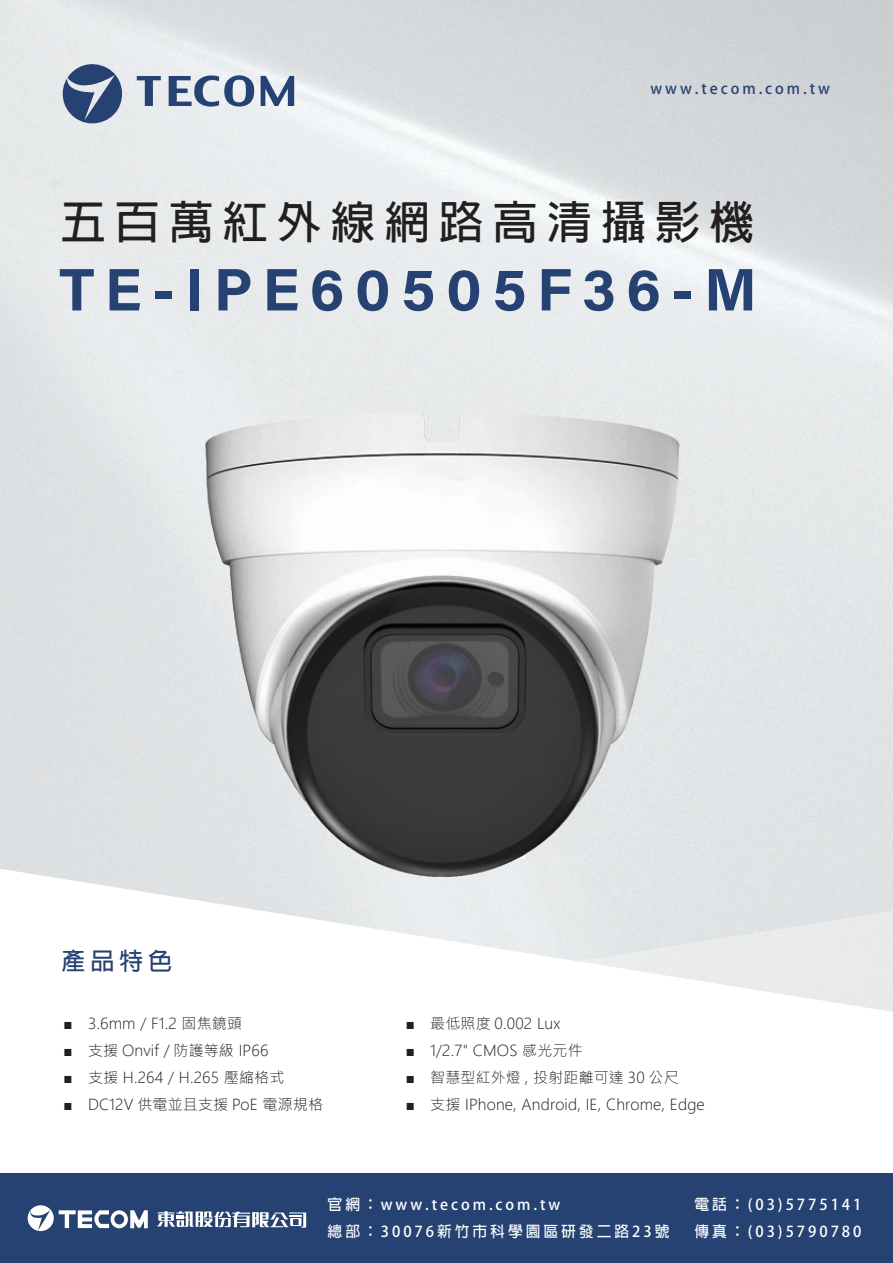
<style>
.page{position:relative;width:893px;height:1263px;background:#fff}
.page>*{position:absolute;margin:0;border:0;box-sizing:border-box;transform-origin:0 0}
.t1{font:60px "Acumin Variable Concept";letter-spacing:.17em;color:#264272}
.t2{font:700 45px "Adobe Fan Heiti Std";letter-spacing:.2em;color:#231f20}
.t3{font:700 24px "Adobe Fan Heiti Std";color:#264272}
.t4{font:300 15px "Microsoft Jheng Hei";letter-spacing:.01em;color:#231f20}
.t5{font:700 15px/27px "Adobe Fan Heiti Std";letter-spacing:.2em;color:#fff}
.t6{font:700 15px "Adobe Fan Heiti Std";letter-spacing:.2em;color:#264272}
</style>
<div class="page">
<svg style="left:60px;top:59px;width:67px;height:70px;background:#8796af"></svg>
<svg style="left:261px;top:76px;width:33px;height:30px"></svg>
<svg style="left:169px;top:75px;width:85px;height:32px;background:#909eb5"></svg>
<svg style="left:137px;top:76px;width:24px;height:30px"></svg>
<svg style="left:2px;top:869px;width:891px;height:143px"></svg>
<div style="left:0;top:1173px;width:893px;height:90px;background:#264272"></div>
<hr style="left:0;top:1262px;width:893px;height:1px;background:#606264">
<svg style="left:28px;top:1205px;width:120px;height:26px"></svg>
<svg style="left:157px;top:1211px;width:149px;height:17px"></svg>
<img style="left:187px;top:391px;width:509px;height:505px">
<p class="t6" style="left:650px;top:79px;width:181px">www.tecom.com.tw</p>
<p class="t2" style="left:61px;top:195px;width:694px">五百萬紅外線網路高清攝影機</p>
<p class="t1" style="left:59px;top:248px;width:699px">TE-IPE60505F36-M</p>
<p class="t3" style="left:62px;top:947px;width:112px">產品特色</p>
<p class="t4" style="left:64px;top:1013px;width:180px">■ 3.6mm / F1.2 固焦鏡頭</p>
<p class="t4" style="left:64px;top:1040px;width:206px">■ 支援 Onvif / 防護等級 IP66</p>
<p class="t4" style="left:64px;top:1067px;width:222px">■ 支援 H.264 / H.265 壓縮格式</p>
<p class="t4" style="left:64px;top:1094px;width:261px">■ DC12V 供電並且支援 PoE 電源規格</p>
<p class="t4" style="left:406px;top:1013px;width:156px">■ 最低照度 0.002 Lux</p>
<p class="t4" style="left:406px;top:1040px;width:178px">■ 1/2.7" CMOS 感光元件</p>
<p class="t4" style="left:406px;top:1067px;width:274px">■ 智慧型紅外燈 , 投射距離可達 30 公尺</p>
<p class="t4" style="left:406px;top:1094px;width:300px">■ 支援 IPhone, Android, IE, Chrome, Edge</p>
<p class="t5" style="left:328px;top:1191px;width:343px">官網：www.tecom.com.tw<br>總部：30076新竹市科學園區研發二路23號</p>
<p class="t5" style="left:694px;top:1191px;width:168px">電話：(03)5775141傳真：(03)5790780</p>
</div>
